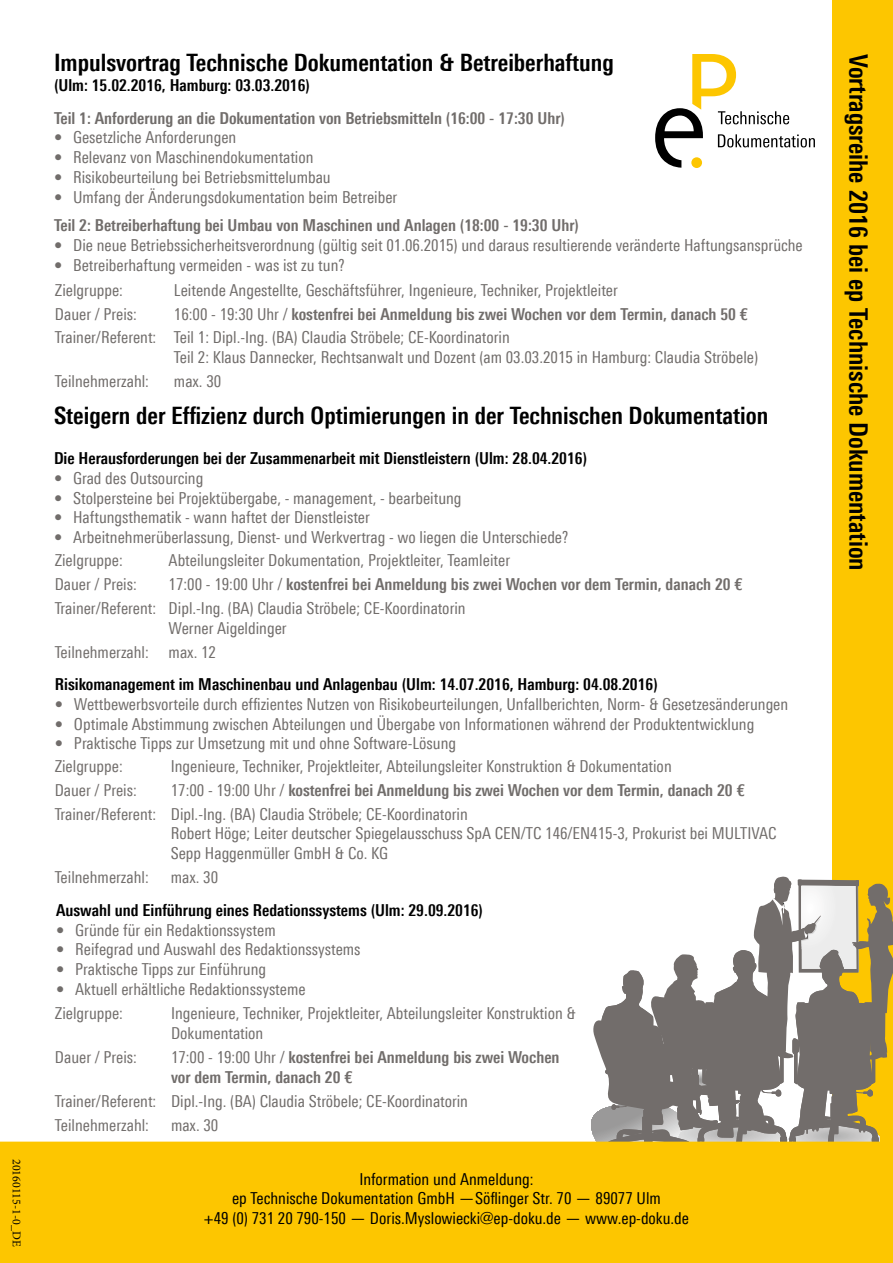
<style>
.page{position:relative;width:893px;height:1263px;background:#fff}
.page>*{position:absolute;margin:0;border:0;box-sizing:border-box;transform-origin:0 0}
.t1{font:700 25.5px "Linotype Univers 620 Cn";color:#000}
.t2{font:700 24px "Linotype Univers 620 Cn";color:#000}
.t3{font:16.5px/19.8px "Linotype Univers 420 Cn";color:#716d6b}
.t4{font:700 16.5px/19.8px "Linotype Univers 620 Cn";color:#716d6b}
.t5{font:16.5px/19.8px "Linotype Univers 420 Cn";color:#726e6c}
.t6{font:700 16.5px "Linotype Univers 620 Cn";color:#000}
.t7{font:16.5px/19.8px "Linotype Univers 420 Cn";color:#000;text-align:center}
.t8{font:12px "Minion Pro";color:#000}
.s1{font-family:"Linotype Univers 420 Cn";font-weight:400}
.s2{color:#726e6c}
.s3{font-family:"Linotype Univers 420 Cn";font-weight:400;color:#726e6c}
</style>
<div class="page">
<svg style="left:655px;top:54px;width:160px;height:114px"></svg>
<div style="left:832px;top:0;width:61px;height:876px;background:#fdc600"></div>
<svg style="left:591px;top:876px;width:302px;height:265px"></svg>
<div style="left:0;top:1141px;width:893px;height:122px;background:#fdc600"></div>
<p class="t8" style="left:25px;top:1159px;width:89px;rotate:90deg">20160115-1-0_DE</p>
<h2 class="t2" style="left:54px;top:49px;width:561px">Impulsvortrag Technische Dokumentation &amp; Betreiberhaftung</h2>
<p class="t6" style="left:54px;top:75px;width:257px">(Ulm: 15.02.2016, Hamburg: 03.03.2016)</p>
<p class="t4" style="left:54px;top:108px;width:512px">Teil 1: Anforderung an die Dokumentation von Betriebsmitteln (16:00 - 17:30 Uhr)</p>
<p class="t3" style="left:54px;top:127px;width:184px">• Gesetzliche Anforderungen</p>
<p class="t3" style="left:54px;top:147px;width:261px">• Relevanz von Maschinendokumentation</p>
<p class="t3" style="left:54px;top:167px;width:278px">• Risikobeurteilung bei Betriebsmittelumbau</p>
<p class="t3" style="left:54px;top:187px;width:345px">• Umfang der Änderungsdokumentation beim Betreiber</p>
<p class="t4" style="left:54px;top:215px;width:526px">Teil 2: Betreiberhaftung bei Umbau von Maschinen und Anlagen (18:00 - 19:30 Uhr)</p>
<p class="t3" style="left:54px;top:235px;width:750px">• Die neue Betriebssicherheitsverordnung (gültig seit 01.06.2015) und daraus resultierende veränderte Haftungsansprüche</p>
<p class="t3" style="left:54px;top:255px;width:292px">• Betreiberhaftung vermeiden - was ist zu tun?</p>
<p class="t3" style="left:55px;top:280px;width:70px">Zielgruppe:</p>
<p class="t3" style="left:174px;top:280px;width:445px">Leitende Angestellte, Geschäftsführer, Ingenieure, Techniker, Projektleiter</p>
<p class="t3" style="left:55px;top:304px;width:84px">Dauer / Preis:</p>
<p class="t4" style="left:174px;top:304px;width:575px"><span class="s1">16:00 - 19:30 Uhr /</span> kostenfrei bei Anmeldung bis zwei Wochen vor dem Termin, danach 50 €</p>
<p class="t3" style="left:174px;top:328px;width:586px;text-indent:-119px">Trainer/Referent: Teil 1: Dipl.-Ing. (BA) Claudia Ströbele; CE-Koordinatorin<br>Teil 2: Klaus Dannecker, Rechtsanwalt und Dozent (am 03.03.2015 in Hamburg: Claudia Ströbele)</p>
<p class="t3" style="left:55px;top:371px;width:96px">Teilnehmerzahl:</p>
<p class="t3" style="left:174px;top:371px;width:49px">max. 30</p>
<h2 class="t2" style="left:54px;top:402px;width:716px">Steigern der Effizienz durch Optimierungen in der Technischen Dokumentation</h2>
<p class="t6" style="left:54px;top:448px;width:535px">Die Herausforderungen bei der Zusammenarbeit mit Dienstleistern (Ulm: 28.04.2016)</p>
<p class="t3" style="left:54px;top:468px;width:151px">• Grad des Outsourcing</p>
<p class="t3" style="left:54px;top:488px;width:409px">• Stolpersteine bei Projektübergabe, - management, - bearbeitung</p>
<p class="t3" style="left:54px;top:507px;width:317px">• Haftungsthematik - wann haftet der Dienstleister</p>
<p class="t3" style="left:54px;top:527px;width:516px">• Arbeitnehmerüberlassung, Dienst- und Werkvertrag - wo liegen die Unterschiede?</p>
<p class="t5" style="left:55px;top:550px;width:70px">Zielgruppe:</p>
<p class="t5" style="left:169px;top:550px;width:343px">Abteilungsleiter Dokumentation, Projektleiter, Teamleiter</p>
<p class="t5" style="left:55px;top:574px;width:84px">Dauer / Preis:</p>
<p class="t4" style="left:169px;top:574px;width:575px"><span class="s1">17:00 - 19:00 Uhr /</span> kostenfrei bei Anmeldung bis zwei Wochen vor dem Termin, danach 20 €</p>
<p class="t3" style="left:169px;top:598px;width:299px;text-indent:-114px"><span class="s2">Trainer/Referent:</span> Dipl.-Ing. (BA) Claudia Ströbele; CE-Koordinatorin<br>Werner Aigeldinger</p>
<p class="t5" style="left:55px;top:642px;width:163px">Teilnehmerzahl: max. 12</p>
<p class="t6" style="left:55px;top:674px;width:604px">Risikomanagement im Maschinenbau und Anlagenbau (Ulm: 14.07.2016, Hamburg: 04.08.2016)</p>
<p class="t3" style="left:55px;top:694px;width:735px">• Wettbewerbsvorteile durch effizientes Nutzen von Risikobeurteilungen, Unfallberichten, Norm- &amp; Gesetzesänderungen</p>
<p class="t3" style="left:55px;top:714px;width:701px">• Optimale Abstimmung zwischen Abteilungen und Übergabe von Informationen während der Produktentwicklung</p>
<p class="t3" style="left:55px;top:733px;width:403px">• Praktische Tipps zur Umsetzung mit und ohne Software-Lösung</p>
<p class="t5" style="left:55px;top:756px;width:70px">Zielgruppe:</p>
<p class="t5" style="left:171px;top:756px;width:502px">Ingenieure, Techniker, Projektleiter, Abteilungsleiter Konstruktion &amp; Dokumentation</p>
<p class="t5" style="left:55px;top:780px;width:84px">Dauer / Preis:</p>
<p class="t4" style="left:171px;top:780px;width:575px"><span class="s3">17:00 - 19:00 Uhr /</span> kostenfrei bei Anmeldung bis zwei Wochen vor dem Termin, danach 20 €</p>
<p class="t3" style="left:171px;top:804px;width:607px;text-indent:-116px"><span class="s2">Trainer/Referent:</span> Dipl.-Ing. (BA) Claudia Ströbele; CE-Koordinatorin<br>Robert Höge; Leiter deutscher Spiegelausschuss SpA CEN/TC 146/EN415-3, Prokurist bei MULTIVAC<br>Sepp Haggenmüller GmbH &amp; Co. KG</p>
<p class="t5" style="left:55px;top:867px;width:96px">Teilnehmerzahl:</p>
<p class="t5" style="left:171px;top:867px;width:49px">max. 30</p>
<p class="t6" style="left:56px;top:900px;width:428px">Auswahl und Einführung eines Redationssystems (Ulm: 29.09.2016)</p>
<p class="t3" style="left:56px;top:920px;width:221px">• Gründe für ein Redaktionssystem</p>
<p class="t3" style="left:56px;top:939px;width:306px">• Reifegrad und Auswahl des Redaktionssystems</p>
<p class="t3" style="left:56px;top:959px;width:211px">• Praktische Tipps zur Einführung</p>
<p class="t3" style="left:56px;top:979px;width:251px">• Aktuell erhältliche Redaktionssysteme</p>
<p class="t5" style="left:55px;top:1003px;width:70px">Zielgruppe:</p>
<p class="t5" style="left:171px;top:1003px;width:406px">Ingenieure, Techniker, Projektleiter, Abteilungsleiter Konstruktion &amp;<br>Dokumentation</p>
<p class="t5" style="left:55px;top:1047px;width:84px">Dauer / Preis:</p>
<p class="t4" style="left:171px;top:1047px;width:390px"><span class="s3">17:00 - 19:00 Uhr /</span> kostenfrei bei Anmeldung bis zwei Wochen vor dem Termin, danach 20 €</p>
<p class="t3" style="left:55px;top:1089px;width:415px;line-height:24px"><span class="s2">Trainer/Referent:</span> Dipl.-Ing. (BA) Claudia Ströbele; CE-Koordinatorin<br><span class="s2">Teilnehmerzahl:</span></p>
<p class="t5" style="left:171px;top:1115px;width:49px">max. 30</p>
<p class="t7" style="left:204px;top:1169px;width:487px">Information und Anmeldung:<br>ep Technische Dokumentation GmbH —Söflinger Str. 70 — 89077 Ulm<br>+49 (0) 731 20 790-150 — Doris.Myslowiecki@ep-doku.de — www.ep-doku.de</p>
<h1 class="t1" style="left:874px;top:54px;width:518px;rotate:90deg">Vortragsreihe 2016 bei ep Technische Dokumentation</h1>
</div>
